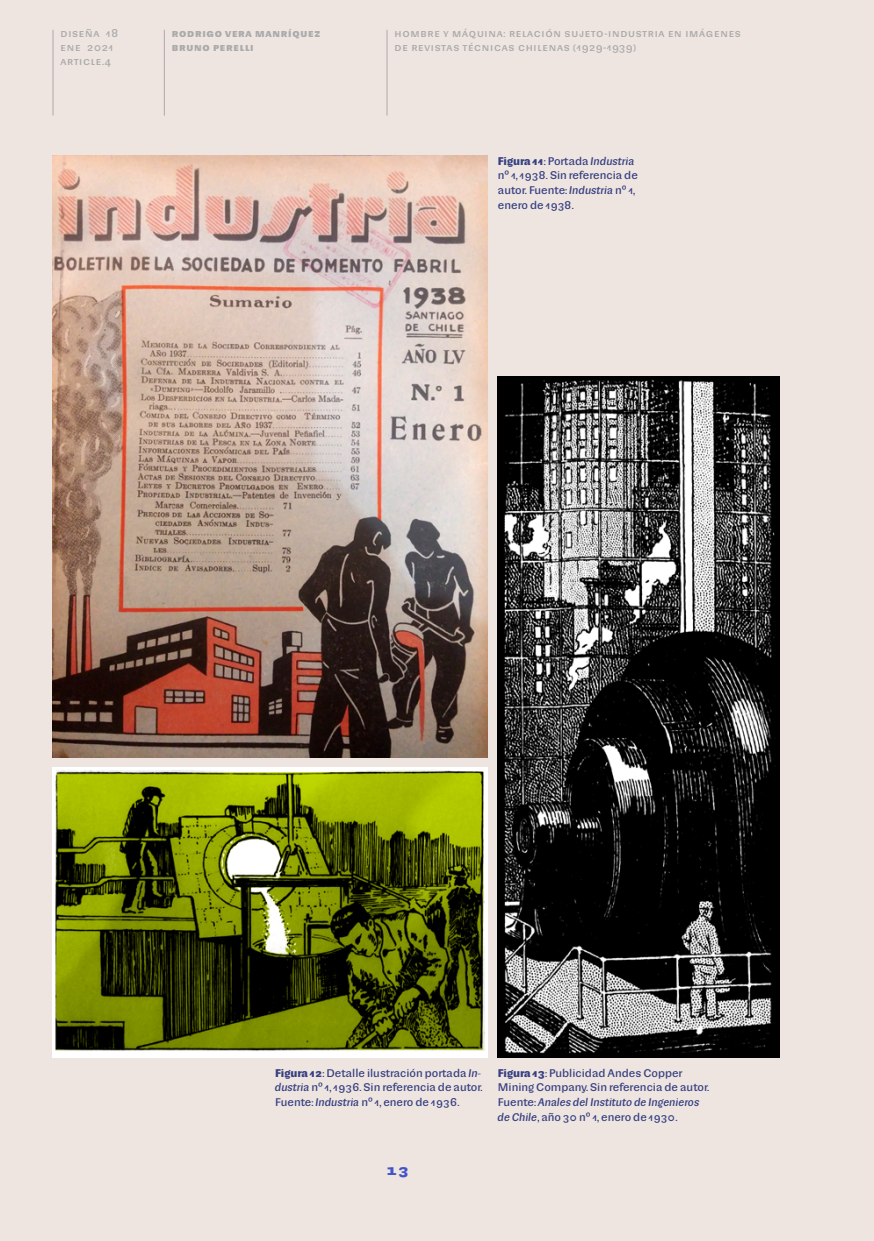
<style>
.page{position:relative;width:874px;height:1241px;background:#fff}
.page>*{position:absolute;margin:0;border:0;box-sizing:border-box;transform-origin:0 0}
.t1{font:700 14px "Sudamerican Grotesk";color:#4354c7}
.Pie_de_imagen{font:10.5px/14.7px "Sudamerican Grotesk";color:#374080}
.t2{font:10.5px/14px "Sudamerican Grotesk";letter-spacing:.07em;color:#ababab}
.t3{font:700 10.5px/14px "Sudamerican Grotesk";letter-spacing:.07em;color:#ababab}
.s1{font-weight:700}
.s2{font-style:italic}
</style>
<div class="page">
<div style="left:0;top:0;width:873px;height:1240px;background:#eee5e1"></div>
<hr style="left:52px;top:30px;width:1px;height:85px;background:#ababab">
<hr style="left:164px;top:30px;width:1px;height:85px;background:#ababab">
<hr style="left:386px;top:30px;width:1px;height:85px;background:#ababab">
<img style="left:52px;top:156px;width:435px;height:601px">
<img style="left:52px;top:767px;width:435px;height:289px">
<img style="left:497px;top:376px;width:282px;height:680px">
<p class="t2" style="left:60px;top:26px;width:59px">Diseña 18 ene 2021 article.4</p>
<p class="t3" style="left:172px;top:26px;width:150px">Rodrigo Vera Manríquez<br>Bruno Perelli</p>
<p class="t2" style="left:394px;top:26px;width:348px">Hombre y máquina: relación sujeto-industria en imágenes de revistas técnicas ch ilenas (1929-1939)</p>
<p class="Pie_de_imagen" style="left:497px;top:153px;width:141px"><span class="s1">Figura 11</span>: Portada <span class="s2">Industria </span>nº 1, 1938. Sin referencia de autor. Fuente: <span class="s2">Industria</span> nº 1, enero de 1938.</p>
<p class="Pie_de_imagen" style="left:275px;top:1065px;width:209px;text-align:justify"><span class="s1">Figura 12</span>: Detalle ilustración portada <span class="s2">In&shy;dustria</span> nº 1, 1936. Sin referencia de autor.<br>Fuente: <span class="s2">Industria</span> nº 1, enero de 1936.</p>
<p class="Pie_de_imagen" style="left:497px;top:1065px;width:213px"><span class="s1">Figura 13</span>: Publicidad Andes Copper Mining Company. Sin referencia de autor.<br>Fuente: <span class="s2">Anales del Instituto de Ingenieros de Chile</span>, año 30 nº 1, enero de 1930.</p>
<h1 class="t1" style="left:386px;top:1158px;width:24px">13</h1>
</div>
